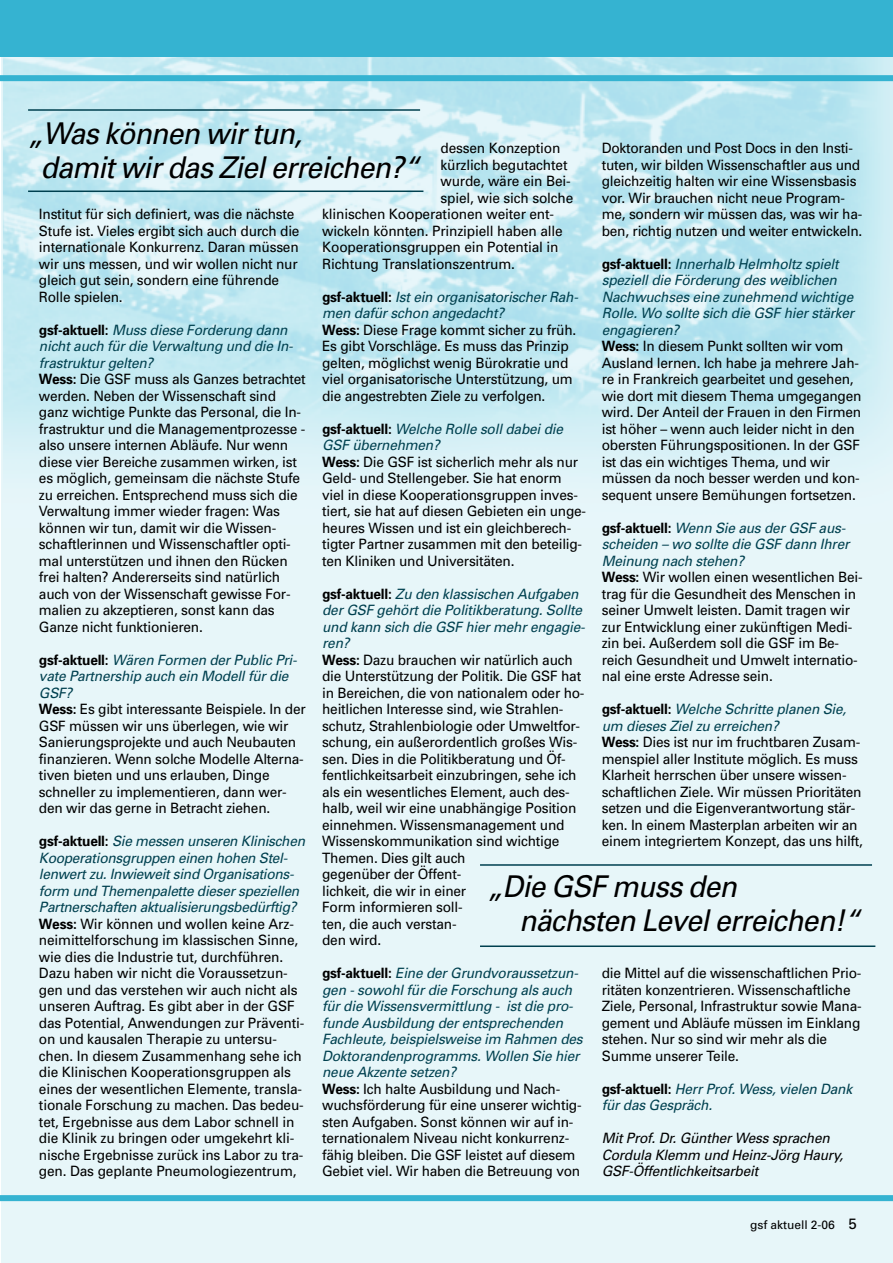
<style>
.page{position:relative;width:893px;height:1263px;background:#fff}
.page>*{position:absolute;margin:0;border:0;box-sizing:border-box;transform-origin:0 0}
.t1{font:italic 30px/34.5px "Univers";letter-spacing:-.03em;color:#000;scale:.95 1}
.t2{font:19.5px "Univers";color:#231f1f}
.t3{font:14.25px/16.5px "Univers";letter-spacing:-.015em;color:#000;scale:.96 1}
.t4{font:italic 14.25px/16.5px "Univers";letter-spacing:-.015em;color:#00404f;scale:.96 1}
.t5{font:italic 14.25px/16.5px "Univers";letter-spacing:-.015em;color:#000;scale:.96 1}
.t6{font:12px "Univers";color:#000}
.s1{font-weight:700}
.s2{font-style:italic;color:#00404f}
.s3{font-weight:700;font-style:normal;color:#000}
.s4{font-style:normal;color:#000}
.s5{font-size:15px}
</style>
<div class="page">
<div style="left:2px;top:0;width:890px;height:1263px;background:#e7f6f9"></div>
<img style="left:3px;top:57px;width:889px;height:410px">
<div style="left:0;top:0;width:892px;height:57px;background:#35b3d1"></div>
<div style="left:0;top:75px;width:892px;height:6px;background:#35b3d1"></div>
<div style="left:0;top:1195px;width:892px;height:6px;background:#35b3d1"></div>
<hr style="left:28px;top:109px;width:392px;height:2px;background:#00404f">
<hr style="left:28px;top:191px;width:395px;height:1px;background:#00404f">
<hr style="left:480px;top:864px;width:392px;height:2px;background:#00404f">
<hr style="left:480px;top:946px;width:395px;height:1px;background:#00404f">
<h1 class="t1" style="left:40px;top:119px;width:400px;text-indent:-13px">„Was können wir tun,<br>damit wir das Ziel erreichen?“</h1>
<p class="t3" style="left:601px;top:141px;width:273px">Doktoranden und Post Docs in den Insti&shy;tuten, wir bilden Wissenschaftler aus und gleichzeitig halten wir eine Wissensbasis vor. Wir brauchen nicht neue Program&shy;me, sondern wir müssen das, was wir ha&shy;ben, richtig nutzen und weiter entwickeln.</p>
<p class="t3" style="left:601px;top:256px;width:272px"><span class="s1">gsf-aktuell:</span> <span class="s2">Innerhalb Helmholtz spielt speziell die Förderung des weiblichen Nachwuchses eine zunehmend wichtige Rolle. Wo sollte sich die GSF hier stärker engagieren?<br></span><span class="s1">Wess:</span> In diesem Punkt sollten wir vom Ausland lernen. Ich habe ja mehrere Jah&shy;re in Frankreich gearbeitet und gesehen, wie dort mit diesem Thema umgegangen wird. Der Anteil der Frauen in den Firmen ist höher – wenn auch leider nicht in den obersten Führungspositionen. In der GSF ist das ein wichtiges Thema, und wir müssen da noch besser werden und kon&shy;sequent unsere Bemühungen fortsetzen.</p>
<p class="t3" style="left:601px;top:520px;width:273px"><span class="s1">gsf-aktuell:</span> <span class="s2">Wenn Sie aus der GSF aus&shy;scheiden – wo sollte die GSF dann Ihrer Meinung nach stehen?<br></span><span class="s1">Wess:</span> Wir wollen einen wesentlichen Bei&shy;trag für die Gesundheit des Menschen in seiner Umwelt leisten. Damit tragen wir zur Entwicklung einer zukünftigen Medi&shy;zin bei. Außerdem soll die GSF im Be&shy;reich Gesundheit und Umwelt internatio&shy;nal eine erste Adresse sein.</p>
<p class="t3" style="left:601px;top:702px;width:274px"><span class="s1">gsf-aktuell:</span> <span class="s2">Welche Schritte planen Sie, um dieses Ziel zu erreichen?<br></span><span class="s1">Wess:</span> Dies ist nur im fruchtbaren Zusam&shy;menspiel aller Institute möglich. Es muss Klarheit herrschen über unsere wissen&shy;schaftlichen Ziele. Wir müssen Prioritäten setzen und die Eigenverantwortung stär&shy;ken. In einem Masterplan arbeiten wir an einem integriertem Konzept, das uns hilft,</p>
<p class="t3" style="left:440px;top:141px;width:126px">dessen Konzeption</p>
<p class="t3" style="left:440px;top:157px;width:134px">kürzlich begutachtet</p>
<p class="t3" style="left:440px;top:174px;width:137px">wurde, wäre ein Bei-</p>
<p class="t3" style="left:440px;top:190px;width:140px">spiel, wie sich solche</p>
<p class="t3" style="left:322px;top:207px;width:243px">klinischen Kooperationen weiter ent-</p>
<p class="t3" style="left:322px;top:223px;width:252px">wickeln könnten. Prinzipiell haben alle</p>
<p class="t3" style="left:322px;top:240px;width:248px">Kooperationsgruppen ein Potential in</p>
<p class="t3" style="left:322px;top:256px;width:202px">Richtung Translationszentrum.</p>
<p class="t3" style="left:322px;top:289px;width:267px"><span class="s1">gsf-aktuell:</span> <span class="s2">Ist ein organisatorischer Rah&shy;men dafür schon angedacht?<br></span><span class="s1">Wess:</span> Diese Frage kommt sicher zu früh.<br>Es gibt Vorschläge. Es muss das Prinzip gelten, möglichst wenig Bürokratie und viel organisatorische Unterstützung, um die angestrebten Ziele zu verfolgen.</p>
<p class="t3" style="left:322px;top:421px;width:276px"><span class="s1">gsf-aktuell:</span> <span class="s2">Welche Rolle soll dabei die GSF übernehmen?<br></span><span class="s1">Wess:</span> Die GSF ist sicherlich mehr als nur Geld- und Stellengeber. Sie hat enorm viel in diese Kooperationsgruppen inves&shy;tiert, sie hat auf diesen Gebieten ein unge&shy;heures Wissen und ist ein gleichberech&shy;tigter Partner zusammen mit den beteilig&shy;ten Kliniken und Universitäten.</p>
<p class="t3" style="left:322px;top:586px;width:275px"><span class="s1">gsf-aktuell:</span> <span class="s2">Zu den klassischen Aufgaben der GSF gehört die Politikberatung. Sollte und kann sich die GSF hier mehr engagie&shy;ren?<br></span><span class="s1">Wess:</span> Dazu brauchen wir natürlich auch die Unterstützung der Politik. Die GSF hat in Bereichen, die von nationalem oder ho&shy;heitlichen Interesse sind, wie Strahlen&shy;schutz, Strahlenbiologie oder Umweltfor&shy;schung, ein außerordentlich großes Wis&shy;sen. Dies in die Politikberatung und Öf&shy;fentlichkeitsarbeit einzubringen, sehe ich als ein wesentliches Element, auch des&shy;halb, weil wir eine unabhängige Position einnehmen. Wissensmanagement und Wissenskommunikation sind wichtige Themen. Dies gilt auch<br>gegenüber der Öffent-<br>lichkeit, die wir in einer<br>Form informieren soll-<br>ten, die auch verstan-<br>den wird.</p>
<p class="t4" style="left:322px;top:966px;width:273px"><span class="s3">gsf-aktuell:</span> Eine der Grundvoraussetzun&shy;gen - sowohl für die Forschung als auch für die Wissensvermittlung - ist die pro&shy;funde Ausbildung der entsprechenden Fachleute, beispielsweise im Rahmen des Doktorandenprogramms. Wollen Sie hier neue Akzente setzen?<br><span class="s3">Wess:</span> <span class="s4">Ich halte Ausbildung und Nach&shy;wuchsförderung für eine unserer wichtig&shy;sten Aufgaben. Sonst können wir auf in&shy;ternationalem Niveau nicht konkurrenz&shy;fähig bleiben. Die GSF leistet auf diesem Gebiet viel. Wir haben die Betreuung von</span></p>
<p class="t3" style="left:39px;top:207px;width:273px">Institut für sich definiert, was die nächste Stufe ist. Vieles ergibt sich auch durch die internationale Konkurrenz. Daran müssen wir uns messen, und wir wollen nicht nur gleich gut sein, sondern eine führende Rolle spielen.</p>
<p class="t3" style="left:39px;top:322px;width:279px"><span class="s1">gsf-aktuell:</span> <span class="s2">Muss diese Forderung dann nicht auch für die Verwaltung und die In&shy;frastruktur gelten?<br></span><span class="s1">Wess:</span> Die GSF muss als Ganzes betrachtet werden. Neben der Wissenschaft sind ganz wichtige Punkte das Personal, die In&shy;frastruktur und die Managementprozesse - also unsere internen Abläufe. Nur wenn diese vier Bereiche zusammen wirken, ist es möglich, gemeinsam die nächste Stufe zu erreichen. Entsprechend muss sich die Verwaltung immer wieder fragen: Was können wir tun, damit wir die Wissen&shy;schaftlerinnen und Wissenschaftler opti&shy;mal unterstützen und ihnen den Rücken frei halten? Andererseits sind natürlich auch von der Wissenschaft gewisse For&shy;malien zu akzeptieren, sonst kann das Ganze nicht funktionieren.</p>
<p class="t3" style="left:39px;top:652px;width:279px"><span class="s1">gsf-aktuell:</span> <span class="s2">Wären Formen der Public Pri&shy;vate Partnership auch ein Modell für die GSF?<br></span><span class="s1">Wess:</span> Es gibt interessante Beispiele. In der GSF müssen wir uns überlegen, wie wir Sanierungsprojekte und auch Neubauten finanzieren. Wenn solche Modelle Alterna&shy;tiven bieten und uns erlauben, Dinge schneller zu implementieren, dann wer&shy;den wir das gerne in Betracht ziehen.</p>
<p class="t3" style="left:39px;top:834px;width:279px"><span class="s1">gsf-aktuell:</span> <span class="s2">Sie messen unseren Klinischen Kooperationsgruppen einen hohen Stel&shy;lenwert zu. Inwieweit sind Organisations&shy;form und Themenpalette dieser speziellen Partnerschaften aktualisierungsbedürftig?<br></span><span class="s1">Wess:</span> Wir können und wollen keine Arz&shy;neimittelforschung im klassischen Sinne, wie dies die Industrie tut, durchführen.<br>Dazu haben wir nicht die Voraussetzun&shy;gen und das verstehen wir auch nicht als unseren Auftrag. Es gibt aber in der GSF das Potential, Anwendungen zur Präventi&shy;on und kausalen Therapie zu untersu&shy;chen. In diesem Zusammenhang sehe ich die Klinischen Kooperationsgruppen als eines der wesentlichen Elemente, transla&shy;tionale Forschung zu machen. Das bedeu&shy;tet, Ergebnisse aus dem Labor schnell in die Klinik zu bringen oder umgekehrt kli&shy;nische Ergebnisse zurück ins Labor zu tra&shy;gen. Das geplante Pneumologiezentrum,</p>
<h1 class="t1" style="left:519px;top:872px;width:360px;text-indent:-32px">„Die GSF muss den nächsten Level erreichen!“</h1>
<p class="t3" style="left:601px;top:966px;width:272px">die Mittel auf die wissenschaftlichen Prio&shy;ritäten konzentrieren. Wissenschaftliche Ziele, Personal, Infrastruktur sowie Mana&shy;gement und Abläufe müssen im Einklang stehen. Nur so sind wir mehr als die Summe unserer Teile.</p>
<p class="t4" style="left:601px;top:1081px;width:262px"><span class="s3">gsf-aktuell:</span> Herr Prof. Wess, vielen Dank für das Gespräch.</p>
<p class="t5" style="left:601px;top:1131px;width:253px">Mit Prof. Dr. Günther Wess sprachen<br>Cordula Klemm und Heinz-Jörg Haury,<br>GSF-Öffentlichkeitsarbeit</p>
<h2 class="t2" style="left:848px;top:1207px;width:12px">1</h2>
<p class="t6" style="left:750px;top:1220px;width:108px">gsf aktuell 2-06 <span class="s5">5</span></p>
</div>
